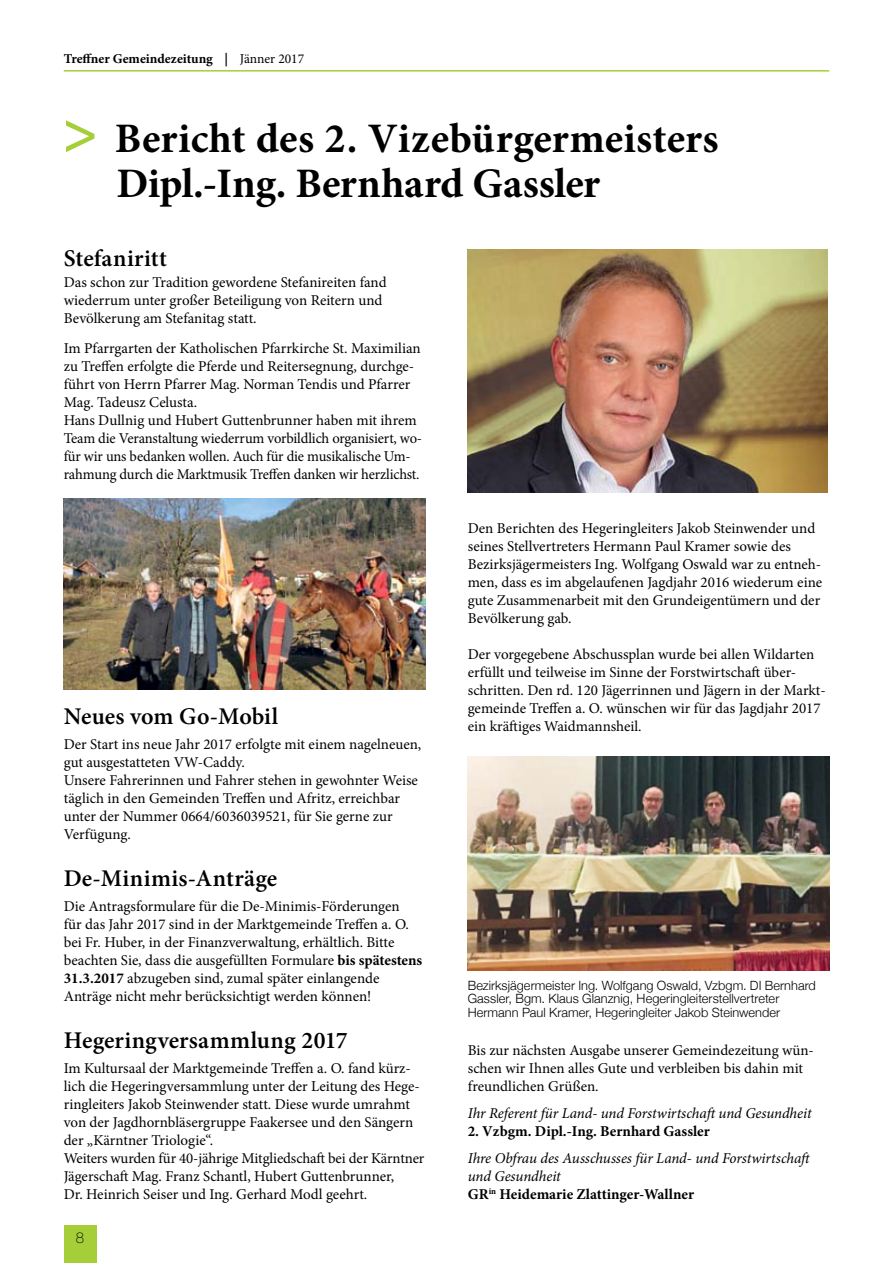
<style>
.page{position:relative;width:893px;height:1263px;background:#fff}
.page>*{position:absolute;margin:0;border:0;box-sizing:border-box;transform-origin:0 0}
.t1{font:700 42px/45px "Minion Pro";color:#000}
.t2{font:600 24px "Minion Pro";letter-spacing:.01em;color:#000}
.t3{font:15px/18px "Minion Pro";color:#000}
.t4{font:italic 15px/18px "Minion Pro";letter-spacing:-.005em;color:#000}
.t5{font:700 15px "Minion Pro";color:#000}
.t6{font:100 15px "Helvetica Neue";color:#000}
.t7{font:700 13.5px "Minion Pro";letter-spacing:-.005em;color:#000}
.t8{font:300 12.75px/13.8px "Helvetica Neue";letter-spacing:.005em;color:#000}
.s1{font-weight:400}
.s2{font-family:"Myriad Pro";font-weight:600;font-size:60px;color:#a6ce39}
.s3{font-weight:700}
.s4{font-weight:700;font-style:normal}
</style>
<div class="page">
<hr style="left:64px;top:70px;width:765px;height:2px;background:#a6ce39">
<div style="left:64px;top:1225px;width:32px;height:38px;background:#a6ce39"></div>
<img style="left:467px;top:250px;width:361px;height:242px">
<img style="left:468px;top:757px;width:361px;height:214px">
<img style="left:64px;top:499px;width:361px;height:190px">
<p class="t7" style="left:64px;top:49px;width:242px">Treffner Gemeindezeitung | <span class="s1">Jänner 2017</span></p>
<h1 class="t1" style="left:116px;top:116px;width:604px;text-indent:-54px"><span class="s2">&gt;</span> Bericht des 2. Vizebürgermeisters<br>Dipl.-Ing. Bernhard Gassler</h1>
<h2 class="t2" style="left:64px;top:242px;width:105px">Stefaniritt</h2>
<p class="t3" style="left:64px;top:273px;width:324px">Das schon zur Tradition gewordene Stefanireiten fand wiederrum unter großer Beteiligung von Reitern und<br>Bevölkerung am Stefanitag statt.</p>
<p class="t3" style="left:64px;top:339px;width:360px">Im Pfarrgarten der Katholischen Pfarrkirche St. Maximilian zu Treffen erfolgte die Pferde und Reitersegnung, durchge&shy;führt von Herrn Pfarrer Mag. Norman Tendis und Pfarrer Mag. Tadeusz Celusta.<br>Hans Dullnig und Hubert Guttenbrunner haben mit ihrem Team die Veranstaltung wiederrum vorbildlich organisiert, wo&shy;für wir uns bedanken wollen. Auch für die musikalische Um&shy;rahmung durch die Marktmusik Treffen danken wir herzlichst.</p>
<h2 class="t2" style="left:64px;top:699px;width:216px">Neues vom Go-Mobil</h2>
<p class="t3" style="left:64px;top:735px;width:359px">Der Start ins neue Jahr 2017 erfolgte mit einem nagelneuen, gut ausgestatteten VW-Caddy.<br>Unsere Fahrerinnen und Fahrer stehen in gewohnter Weise täglich in den Gemeinden Treffen und Afritz, erreichbar unter der Nummer 0664/6036039521, für Sie gerne zur Verfügung.</p>
<h2 class="t2" style="left:64px;top:861px;width:215px">De-Minimis-Anträge</h2>
<p class="t3" style="left:64px;top:897px;width:360px">Die Antragsformulare für die De-Minimis-Förderungen<br>für das Jahr 2017 sind in der Marktgemeinde Treffen a. O. bei Fr. Huber, in der Finanzverwaltung, erhältlich. Bitte beachten Sie, dass die ausgefüllten Formulare <span class="s3">bis spätestens 31.3.2017</span> abzugeben sind, zumal später einlangende Anträge nicht mehr berücksichtigt werden können!</p>
<h2 class="t2" style="left:64px;top:1023px;width:285px">Hegeringversammlung 2017</h2>
<p class="t3" style="left:64px;top:1059px;width:362px">Im Kultursaal der Marktgemeinde Treffen a. O. fand kürz&shy;lich die Hegeringversammlung unter der Leitung des Hege&shy;ringleiters Jakob Steinwender statt. Diese wurde umrahmt von der Jagdhornbläsergruppe Faakersee und den Sängern der „Kärntner Triologie“.<br>Weiters wurden für 40-jährige Mitgliedschaft bei der Kärntner Jägerschaft Mag. Franz Schantl, Hubert Guttenbrunner,<br>Dr. Heinrich Seiser und Ing. Gerhard Modl geehrt.</p>
<p class="t6" style="left:76px;top:1229px;width:10px">8</p>
<p class="t3" style="left:468px;top:519px;width:356px">Den Berichten des Hegeringleiters Jakob Steinwender und seines Stellvertreters Hermann Paul Kramer sowie des Bezirksjägermeisters Ing. Wolfgang Oswald war zu entneh&shy;men, dass es im abgelaufenen Jagdjahr 2016 wiederum eine gute Zusammenarbeit mit den Grundeigentümern und der Bevölkerung gab.</p>
<p class="t3" style="left:468px;top:645px;width:359px">Der vorgegebene Abschussplan wurde bei allen Wildarten erfüllt und teilweise im Sinne der Forstwirtschaft über&shy;schritten. Den rd. 120 Jägerrinnen und Jägern in der Markt&shy;gemeinde Treffen a. O. wünschen wir für das Jagdjahr 2017 ein kräftiges Waidmannsheil.</p>
<p class="t8" style="left:468px;top:977px;width:350px">Bezirksjägermeister Ing. Wolfgang Oswald, Vzbgm. DI Bernhard<br>Gassler, Bgm. Klaus Glanznig, Hegeringleiterstellvertreter<br>Hermann Paul Kramer, Hegeringleiter Jakob Steinwender</p>
<p class="t3" style="left:468px;top:1041px;width:348px">Bis zur nächsten Ausgabe unserer Gemeindezeitung wün&shy;schen wir Ihnen alles Gute und verbleiben bis dahin mit freundlichen Grüßen.</p>
<p class="t4" style="left:468px;top:1104px;width:345px">Ihr Referent für Land- und Forstwirtschaft und Gesundheit</p>
<p class="t5" style="left:468px;top:1120px;width:244px">2. Vzbgm. Dipl.-Ing. Bernhard Gassler</p>
<p class="t4" style="left:468px;top:1149px;width:346px">Ihre Obfrau des Ausschusses für Land- und Forstwirtschaft und Gesundheit<br><span class="s4">GR</span><sup>in</sup> <span class="s4">Heidemarie Zlattinger-Wallner</span></p>
</div>
